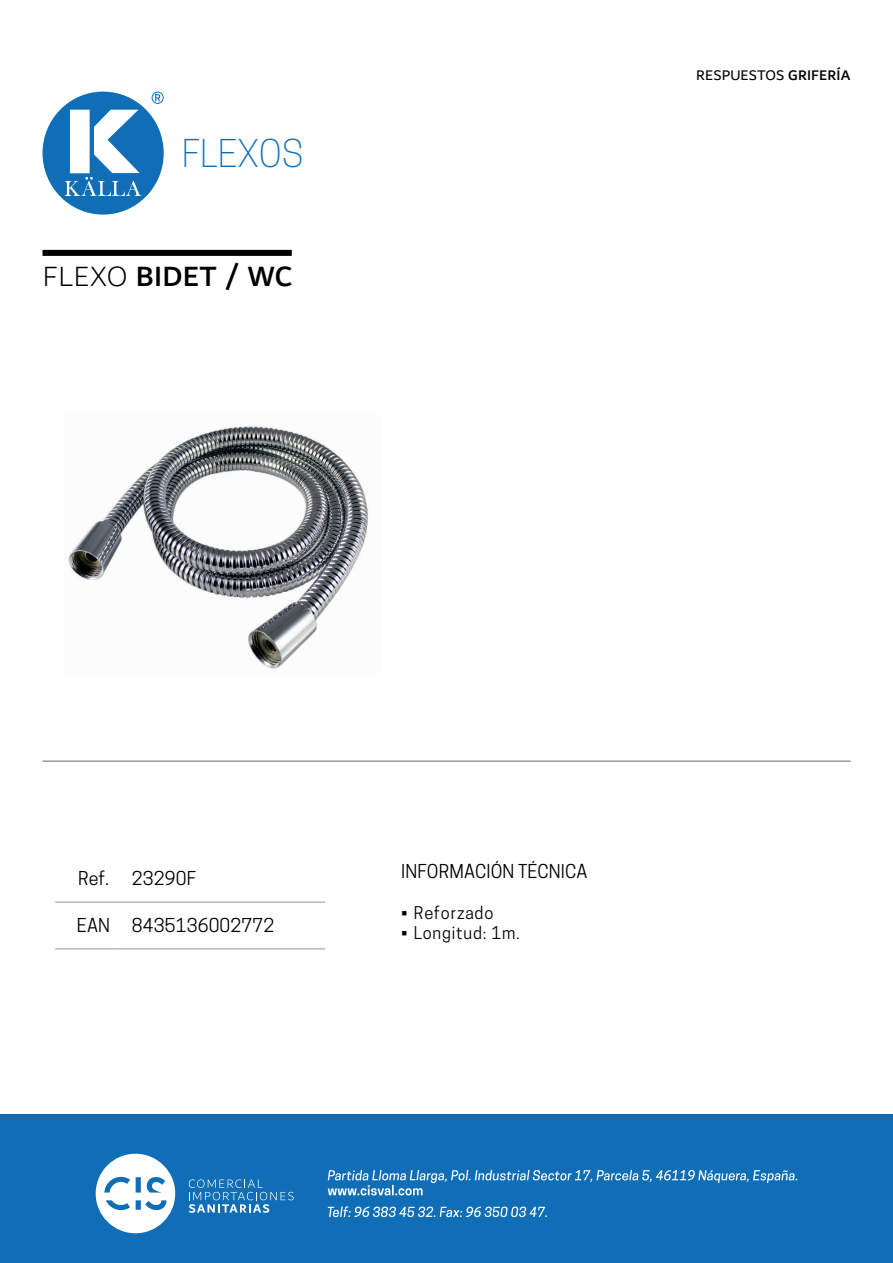
<style>
.page{position:relative;width:893px;height:1263px;background:#fff}
.page>*{position:absolute;margin:0;border:0;box-sizing:border-box;transform-origin:0 0}
.t1{font:300 36px "Cooper Hewitt";letter-spacing:.01em;color:#106eb7}
.t2{font:500 30px "Dubai";letter-spacing:.01em;color:#000001}
.t3{font:18px "Cooper Hewitt";letter-spacing:.01em;color:#000}
.t4{font:16.5px "Cooper Hewitt";letter-spacing:.05em;color:#000}
.t5{font:15px "Dubai";letter-spacing:.01em;color:#000001}
.s1{font-weight:300}
.s2{font-weight:500}
</style>
<div class="page">
<div style="left:0;top:1114px;width:893px;height:149px;background:#106eb7"></div>
<svg style="left:189px;top:1179px;width:105px;height:34px"></svg>
<svg style="left:96px;top:1154px;width:79px;height:79px"></svg>
<svg style="left:328px;top:1170px;width:469px;height:25px"></svg>
<svg style="left:328px;top:1206px;width:219px;height:11px"></svg>
<svg style="left:43px;top:92px;width:121px;height:123px"></svg>
<hr style="left:43px;top:761px;width:127px;height:1px;background:#929595">
<hr style="left:170px;top:761px;width:218px;height:1px;background:#929595">
<hr style="left:388px;top:761px;width:462px;height:1px;background:#929595">
<div style="left:43px;top:250px;width:249px;height:6px;background:#000001"></div>
<img style="left:68px;top:425px;width:301px;height:244px">
<hr style="left:55px;top:902px;width:64px;height:1px;background:#929595">
<hr style="left:119px;top:902px;width:206px;height:1px;background:#929595">
<hr style="left:55px;top:949px;width:64px;height:1px;background:#929595">
<hr style="left:119px;top:949px;width:206px;height:1px;background:#929595">
<h1 class="t1" style="left:182px;top:132px;width:123px">FLEXOS</h1>
<h2 class="t2" style="left:43px;top:258px;width:251px"><span class="s1">FLEXO</span> BIDET / WC</h2>
<p class="t5" style="left:696px;top:66px;width:156px">RESPUESTOS <span class="s2">GRIFERÍA</span></p>
<p class="t3" style="left:78px;top:868px;width:32px">Ref.</p>
<p class="t3" style="left:132px;top:868px;width:66px">23290F</p>
<p class="t3" style="left:77px;top:915px;width:199px">EAN 8435136002772</p>
<p class="t3" style="left:401px;top:861px;width:188px">INFORMACIÓN TÉCNICA</p>
<p class="t4" style="left:401px;top:903px;width:94px">• Reforzado</p>
<p class="t4" style="left:401px;top:923px;width:120px">• Longitud: 1m.</p>
</div>
